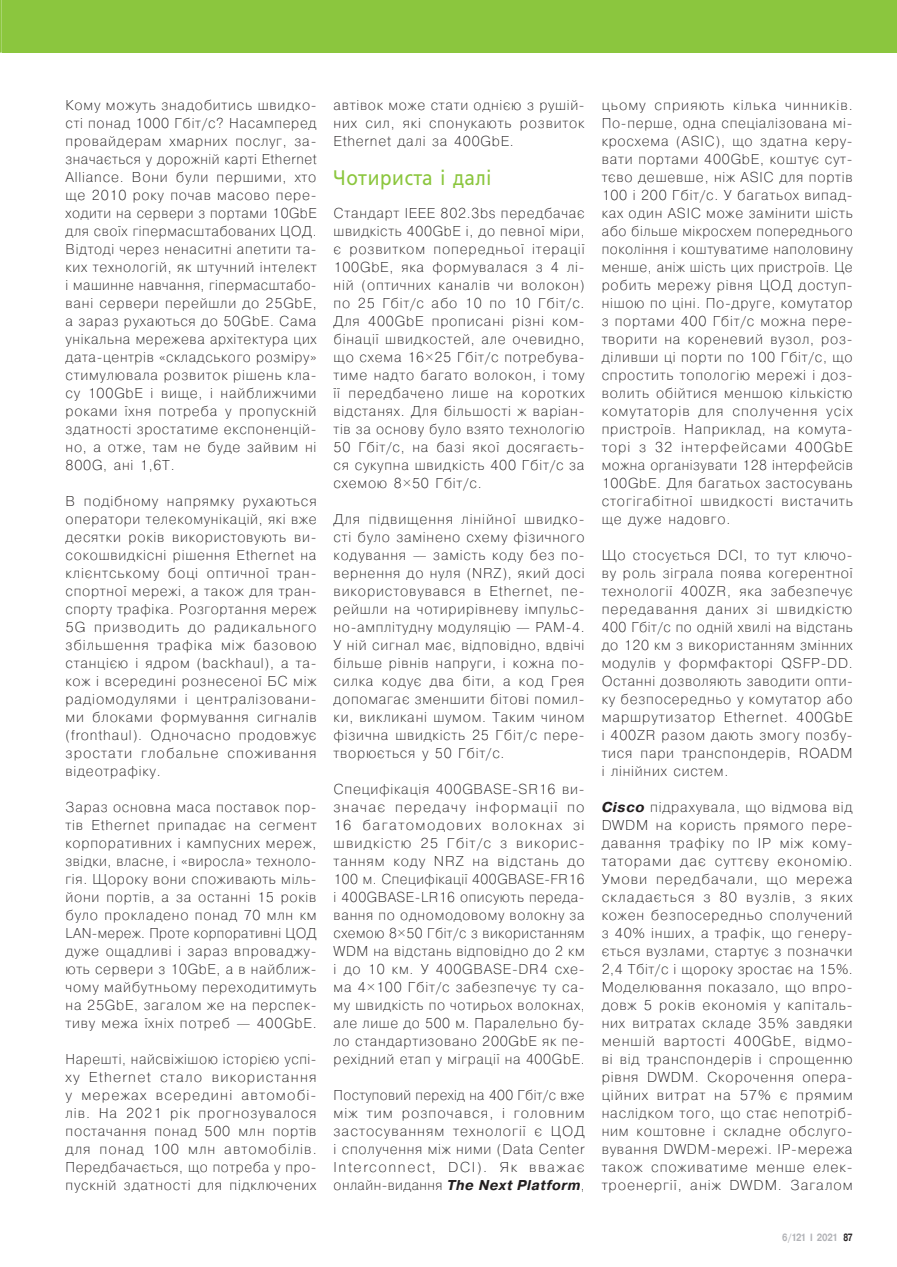
<style>
.page{position:relative;width:897px;height:1267px;background:#fff}
.page>*{position:absolute;margin:0;border:0;box-sizing:border-box;transform-origin:0 0}
.Подзаголовок{font:21px "Free Set";letter-spacing:.035em;color:#8bc63e;scale:.9 1}
.Текст_osn_GREP__укр{font:200 14.25px/18px "Pragmatica";letter-spacing:.055em;color:#231f20;text-align:justify}
.Нижний_колонтитул_R{font:700 10.5px "Pragmatica";letter-spacing:-.09em;color:#b2b3b7;scale:.8 1}
.Номер_стр_R{font:700 10.5px "Pragmatica";color:#231f20;scale:.7 1}
.s1{font-weight:700;font-style:italic}
</style>
<div class="page">
<div style="left:2px;top:0;width:894px;height:53px;background:#8bc63e"></div>
<svg style="left:0;top:0;width:2px;height:53px"></svg>
<p class="Текст_osn_GREP__укр" style="left:66px;top:95px;width:253px">Кому можуть знадобитись швидко‑ сті понад 1000 Гбіт/с? Насамперед провайдерам хмарних послуг, за‑ значається у дорожній карті Ethernet Alliance. Вони були першими, хто ще 2010 року почав масово пере‑ ходити на сервери з портами 10GbE для своїх гіпермасштабованих ЦОД.<br>Відтоді через ненаситні апетити та‑ ких технологій, як штучний інтелект і машинне навчання, гіпермасштабо‑ вані сервери перейшли до 25GbE, а зараз рухаються до 50GbE. Сама унікальна мережева архітектура цих дата-центрів «складського розміру» стимулювала розвиток рішень кла‑ су 100GbE і вище, і найближчими роками їхня потреба у пропускній здатності зростатиме експоненцій‑ но, а отже, там не буде зайвим ні 800G, ані 1,6T.</p>
<p class="Текст_osn_GREP__укр" style="left:66px;top:491px;width:252px">В подібному напрямку рухаються оператори телекомунікацій, які вже десятки років використовують ви‑ сокошвидкісні рішення Ethernet на клієнтському боці оптичної тран‑ спортної мережі, а також для тран‑ спорту трафіка. Розгортання мереж 5G призводить до радикального збільшення трафіка між базовою станцією і ядром (backhaul), а та‑ кож і всередині рознесеної БС між радіомодулями і централізовани‑ ми блоками формування сигналів (fronthaul). Одночасно продовжує зростати глобальне споживання відеотрафіку.</p>
<p class="Текст_osn_GREP__укр" style="left:66px;top:797px;width:252px">Зараз основна маса поставок пор‑ тів Ethernet припадає на сегмент корпоративних і кампусних мереж, звідки, власне, і «виросла» техноло‑ гія. Щороку вони споживають міль‑ йони портів, а за останні 15 років було прокладено понад 70 млн км LAN‑мереж. Проте корпоративні ЦОД дуже ощадливі і зараз впроваджу‑ ють сервери з 10GbE, а в найближ‑ чому майбутньому переходитимуть на 25GbE, загалом же на перспек‑ тиву межа їхніх потреб — 400GbE.</p>
<p class="Текст_osn_GREP__укр" style="left:66px;top:1049px;width:252px">Нарешті, найсвіжішою історією успі‑ ху Ethernet стало використання у мережах всередині автомобі‑ лів. На 2021 рік прогнозувалося постачання понад 500 млн портів для понад 100 млн автомобілів.<br>Передбачається, що потреба у про‑ пускній здатності для підключених</p>
<p class="Текст_osn_GREP__укр" style="left:333px;top:95px;width:252px">автівок може стати однією з рушій‑ них сил, які спонукають розвиток Ethernet далі за 400GbE.</p>
<p class="Подзаголовок" style="left:333px;top:165px;width:177px">Чотириста і далі</p>
<p class="Текст_osn_GREP__укр" style="left:333px;top:203px;width:252px">Стандарт IEEE 802.3bs передбачає швидкість 400GbE і, до певної міри, є розвитком попередньої ітерації 100GbE, яка формувалася з 4 лі‑ ній (оптичних каналів чи волокон) по 25 Гбіт/с або 10 по 10 Гбіт/с.<br>Для 400GbE прописані різні ком‑ бінації швидкостей, але очевидно, що схема 16×25 Гбіт/с потребува‑ тиме надто багато волокон, і тому її передбачено лише на коротких відстанях. Для більшості ж варіан‑ тів за основу було взято технологію 50 Гбіт/с, на базі якої досягаєть‑ ся сукупна швидкість 400 Гбіт/с за схемою 8×50 Гбіт/с.</p>
<p class="Текст_osn_GREP__укр" style="left:333px;top:509px;width:252px">Для підвищення лінійної швидко‑ сті було замінено схему фізичного кодування — замість коду без по‑ вернення до нуля (NRZ), який досі використовувався в Ethernet, пе‑ рейшли на чотирирівневу імпульс‑ но-амплітудну модуляцію — PAM‑4.<br>У ній сигнал має, відповідно, вдвічі більше рівнів напруги, і кожна по‑ силка кодує два біти, а код Грея допомагає зменшити бітові помил‑ ки, викликані шумом. Таким чином фізична швидкість 25 Гбіт/с пере‑ творюється у 50 Гбіт/с.</p>
<p class="Текст_osn_GREP__укр" style="left:333px;top:779px;width:252px">Специфікація 400GBASE‑SR16 ви‑ значає передачу інформації по 16 багатомодових волокнах зі швидкістю 25 Гбіт/с з викорис‑ танням коду NRZ на відстань до 100 м. Специфікації 400GBASE‑FR16 і 400GBASE‑LR16 описують переда‑ вання по одномодовому волокну за схемою 8×50 Гбіт/с з використанням WDM на відстань відповідно до 2 км і до 10 км. У 400GBASE‑DR4 схе‑ ма 4×100 Гбіт/с забезпечує ту са‑ му швидкість по чотирьох волокнах, але лише до 500 м. Паралельно бу‑ ло стандартизовано 200GbE як пе‑ рехідний етап у міграції на 400GbE.</p>
<p class="Текст_osn_GREP__укр" style="left:333px;top:1085px;width:252px">Поступовий перехід на 400 Гбіт/с вже між тим розпочався, і головним застосуванням технології є ЦОД і сполучення між ними (Data Center Interconnect, DCI). Як вважає онлайн-видання <span class="s1">The Next Platform</span>,</p>
<p class="Текст_osn_GREP__укр" style="left:601px;top:95px;width:253px">цьому сприяють кілька чинників.<br>По-перше, одна спеціалізована мі‑ кросхема (ASIC), що здатна керу‑ вати портами 400GbE, коштує сут‑ тєво дешевше, ніж ASIC для портів 100 і 200 Гбіт/с. У багатьох випад‑ ках один ASIC може замінити шість або більше мікросхем попереднього покоління і коштуватиме наполовину менше, аніж шість цих пристроїв. Це робить мережу рівня ЦОД доступ‑ нішою по ціні. По-друге, комутатор з портами 400 Гбіт/с можна пере‑ творити на кореневий вузол, роз‑ діливши ці порти по 100 Гбіт/с, що спростить топологію мережі і доз‑ волить обійтися меншою кількістю комутаторів для сполучення усіх пристроїв. Наприклад, на комута‑ торі з 32 інтерфейсами 400GbE можна організувати 128 інтерфейсів 100GbE. Для багатьох застосувань стогігабітної швидкості вистачить ще дуже надовго.</p>
<p class="Текст_osn_GREP__укр" style="left:601px;top:545px;width:253px">Що стосується DCI, то тут ключо‑ ву роль зіграла поява когерентної технології 400ZR, яка забезпечує передавання даних зі швидкістю 400 Гбіт/с по одній хвилі на відстань до 120 км з використанням змінних модулів у формфакторі QSFP-DD.<br>Останні дозволяють заводити опти‑ ку безпосередньо у комутатор або маршрутизатор Ethernet. 400GbE і 400ZR разом дають змогу позбу‑ тися пари транспондерів, ROADM і лінійних систем.</p>
<p class="Текст_osn_GREP__укр" style="left:601px;top:797px;width:252px"><span class="s1">Cisco</span> підрахувала, що відмова від DWDM на користь прямого пере‑ давання трафіку по IP між кому‑ таторами дає суттєву економію.<br>Умови передбачали, що мережа складається з 80 вузлів, з яких кожен безпосередньо сполучений з 40% інших, а трафік, що генеру‑ ється вузлами, стартує з позначки 2,4 Тбіт/с і щороку зростає на 15%.<br>Моделювання показало, що впро‑ довж 5 років економія у капіталь‑ них витратах складе 35% завдяки меншій вартості 400GbE, відмо‑ ві від транспондерів і спрощенню рівня DWDM. Скорочення опера‑ ційних витрат на 57% є прямим наслідком того, що стає непотріб‑ ним коштовне і складне обслуго‑ вування DWDM‑мережі. IP‑мережа також споживатиме менше елек‑ троенергії, аніж DWDM. Загалом</p>
<p class="Нижний_колонтитул_R" style="left:782px;top:1230px;width:71px">6/121 I 2021</p>
<p class="Номер_стр_R" style="left:843px;top:1230px;width:15px">87</p>
</div>
